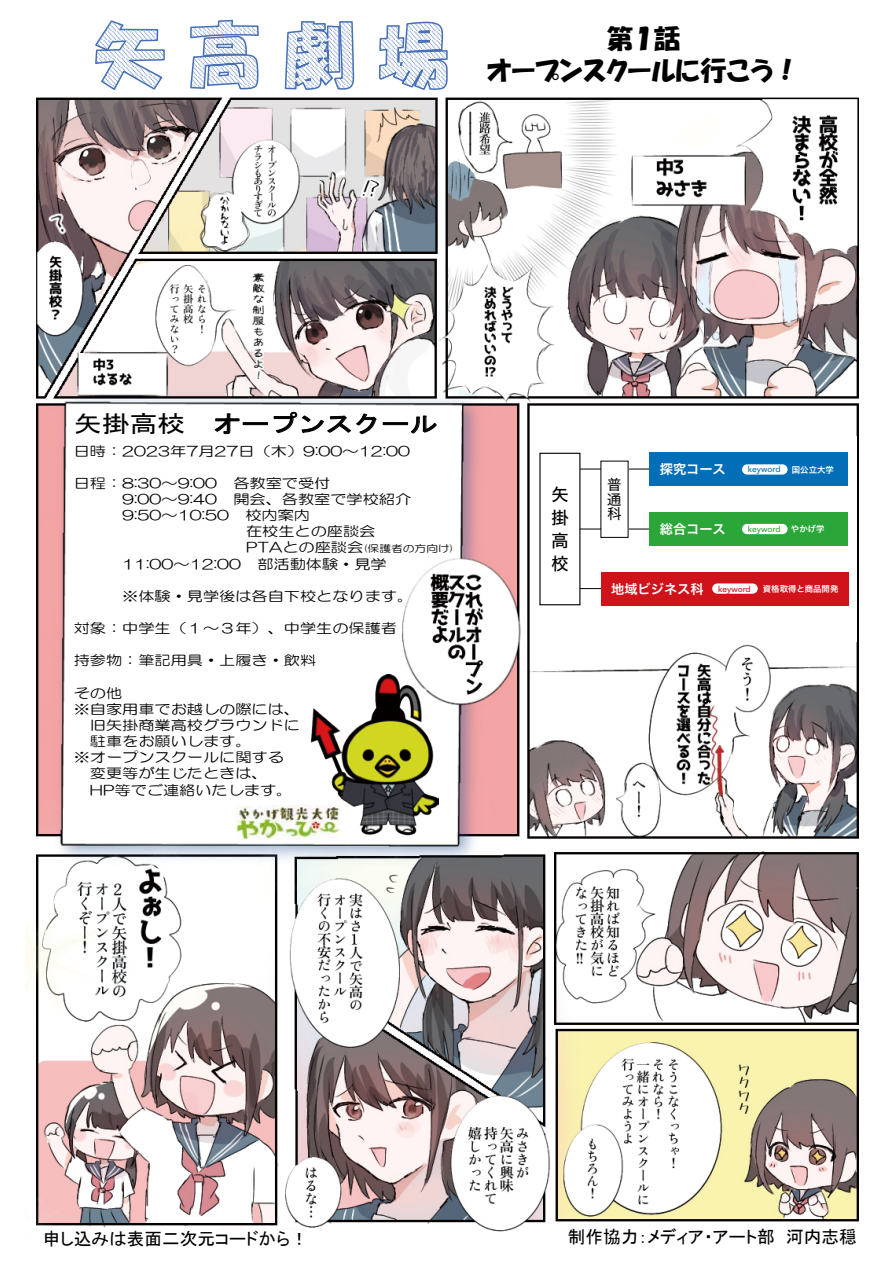
<style>
.page{position:relative;width:893px;height:1263px;background:#fff}
.page>*{position:absolute;margin:0;border:0;box-sizing:border-box;transform-origin:0 0}
.t1{font:26.4px/31.8px "HGP Soei Kakupoptai";color:#000;text-align:center}
.t2{font:23.25px "MS Gothic";letter-spacing:.005em;color:#000;scale:1.2 1}
.t3{font:17.7px "MS P Gothic";color:#000}
.t4{font:17.1px/23.1px "Hiragino Sans W5";color:#000;text-align:justify}
.t5{font:14.4px/14.4px "Hiragino Sans W4";color:#000;text-align:justify}
.t6{font:13.5px "HG Maru Gothic MPRO";color:#000;scale:1.2 1}
.t7{font:13.2px "Hiragino Sans W6";color:#fff}
.t8{font:9.75px "HG Maru Gothic MPRO";color:#000;scale:1.2 1}
.t9{font:8.4px "Hiragino Sans W6";color:#fff}
.t10{font:500 8.4px "Avenir";color:#2aa738}
.t11{font:500 8.4px "Avenir";color:#036eb8}
.s1{font-size:13.5px}
.s2{font-family:"Hiragino Sans W6";font-weight:400;color:#fff}
</style>
<div class="page">
<img style="left:26px;top:97px;width:834px;height:1135px">
<svg style="left:95px;top:20px;width:70px;height:70px"></svg>
<svg style="left:190px;top:19px;width:69px;height:71px"></svg>
<svg style="left:284px;top:21px;width:165px;height:186px"></svg>
<div style="left:532px;top:436px;width:324px;height:205px;background:#fff"></div>
<hr style="left:574px;top:588px;width:46px;height:1px;background:#000">
<hr style="left:574px;top:469px;width:86px;height:1px;background:#000">
<hr style="left:574px;top:529px;width:86px;height:1px;background:#000">
<div style="left:601px;top:461px;width:27px;height:76px;background:#fff"></div>
<div style="left:540px;top:453px;width:40px;height:152px;background:#fff"></div>
<div style="left:650px;top:453px;width:198px;height:33px;background:#036eb8"></div>
<div style="left:742px;top:464px;width:46px;height:11px;background:#fff;border-radius:5px"></div>
<div style="left:650px;top:512px;width:198px;height:34px;background:#2aa738"></div>
<div style="left:742px;top:524px;width:46px;height:10px;background:#fff;border-radius:5px"></div>
<div style="left:601px;top:572px;width:247px;height:33px;background:#d0121b"></div>
<div style="left:712px;top:583px;width:46px;height:11px;background:#fff;border-radius:5px"></div>
<svg style="left:70px;top:408px;width:385px;height:428px"></svg>
<img style="left:236px;top:805px;width:75px;height:34px">
<img style="left:311px;top:675px;width:127px;height:166px">
<h1 class="t1" style="left:487px;top:23px;width:314px">第１話<br>オープンスクールに行こう！</h1>
<h2 class="t2" style="left:74px;top:412px;width:305px">矢掛高校 オープンスクール</h2>
<p class="t6" style="left:74px;top:444px;width:282px">日時：2023年7月27日（木）9:00～12:00</p>
<p class="t6" style="left:74px;top:476px;width:215px">日程：8:30～9:00 各教室で受付</p>
<p class="t6" style="left:122px;top:492px;width:242px">9:00～9:40 開会、各教室で学校紹介</p>
<p class="t6" style="left:122px;top:509px;width:158px">9:50～10:50 校内案内</p>
<p class="t6" style="left:246px;top:525px;width:109px">在校生との座談会</p>
<p class="t8" style="left:246px;top:544px;width:175px"><span class="s1">PTAとの座談会</span>(保護者の方向け)</p>
<p class="t6" style="left:122px;top:557px;width:222px">11:00～12:00 部活動体験・見学</p>
<p class="t6" style="left:122px;top:589px;width:244px">※体験・見学後は各自下校となります。</p>
<p class="t6" style="left:74px;top:622px;width:271px">対象：中学生（１～３年）、中学生の保護者</p>
<p class="t6" style="left:74px;top:654px;width:204px">持参物：筆記用具・上履き・飲料</p>
<p class="t6" style="left:74px;top:686px;width:42px">その他</p>
<p class="t6" style="left:74px;top:702px;width:190px">※自家用車でお越しの際には、</p>
<p class="t6" style="left:90px;top:718px;width:177px">旧矢掛商業高校グラウンドに</p>
<p class="t6" style="left:90px;top:734px;width:136px">駐車をお願いします。</p>
<p class="t6" style="left:74px;top:751px;width:177px">※オープンスクールに関する</p>
<p class="t6" style="left:90px;top:767px;width:150px">変更等が生じたときは、</p>
<p class="t6" style="left:90px;top:783px;width:170px">HP等でご連絡いたします。</p>
<p class="t4" style="left:551px;top:482px;width:18px">矢掛高校</p>
<p class="t5" style="left:607px;top:477px;width:15px">普通科</p>
<p class="t7" style="left:660px;top:458px;width:67px">探究コース</p>
<p class="t11" style="left:748px;top:462px;width:34px">keyword</p>
<p class="t9" style="left:792px;top:462px;width:43px">国公立大学</p>
<p class="t7" style="left:660px;top:517px;width:67px">総合コース</p>
<p class="t10" style="left:748px;top:522px;width:78px">keyword <span class="s2">やかげ学</span></p>
<p class="t7" style="left:611px;top:577px;width:141px">地域ビジネス科 <sup>keyword</sup></p>
<p class="t9" style="left:763px;top:581px;width:77px">資格取得と商品開発</p>
<h3 class="t3" style="left:43px;top:1230px;width:267px">申し込みは表面二次元コードから！</h3>
<h3 class="t3" style="left:568px;top:1227px;width:291px">制作協力：メディア・アート部 河内志穏</h3>
</div>
